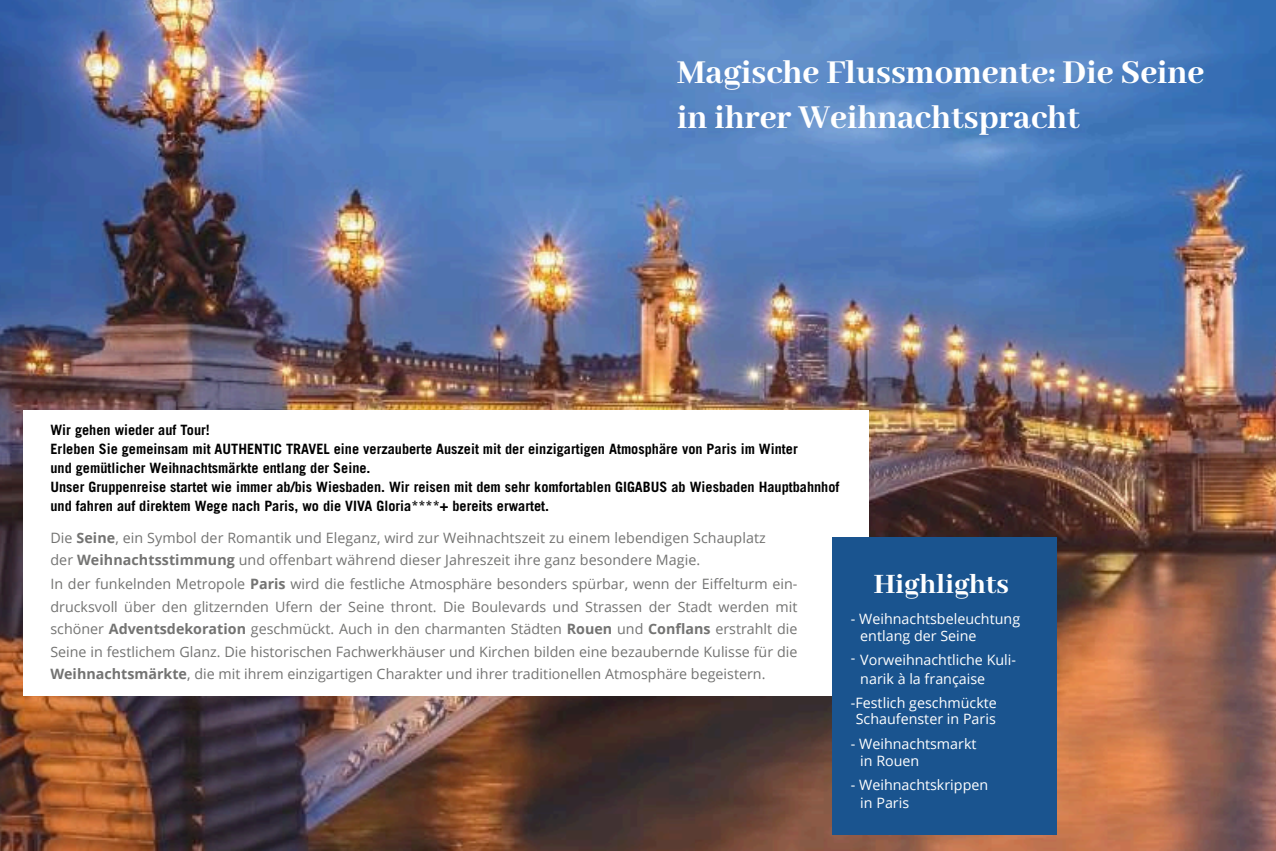
<style>
.page{position:relative;width:1276px;height:851px;background:#fff}
.page>*{position:absolute;margin:0;border:0;box-sizing:border-box;transform-origin:0 0}
.t1{font:800 36.3px/45.2px "Abhaya Libre";color:#fff}
.t2{font:800 30.45px "Abhaya Libre";color:#fff}
.t3{font:14.25px/22.5px "Open Sans";letter-spacing:.005em;color:#737372}
.t4{font:700 14.25px/19.2px "Trade Gothic LT Std";color:#000}
.t5{font:14.25px "Open Sans";color:#fff}
.s1{font-weight:700}
</style>
<div class="page">
<img style="left:0;top:0;width:1276px;height:850px">
<div style="left:23px;top:410px;width:845px;height:285px;background:#fff"></div>
<div style="left:832px;top:537px;width:225px;height:297px;background:#1a548f"></div>
<h1 class="t1" style="left:677px;top:51px;width:529px">Magische Flussmomente: Die Seine in ihrer Weihnachtspracht</h1>
<p class="t4" style="left:50px;top:422px;width:790px">Wir gehen wieder auf Tour!<br>Erleben Sie gemeinsam mit AUTHENTIC TRAVEL eine verzauberte Auszeit mit der einzigartigen Atmosphäre von Paris im Winter<br>und gemütlicher Weihnachtsmärkte entlang der Seine.<br>Unser Gruppenreise startet wie immer ab/bis Wiesbaden. Wir reisen mit dem sehr komfortablen GIGABUS ab Wiesbaden Hauptbahnhof und fahren auf direktem Wege nach Paris, wo die VIVA Gloria****+ bereits erwartet.</p>
<h3 class="t3" style="left:50px;top:526px;width:717px">Die <span class="s1">Seine</span>, ein Symbol der Romantik und Eleganz, wird zur Weihnachtszeit zu einem lebendigen Schauplatz der <span class="s1">Weihnachtsstimmung</span> und offenbart während dieser Jahreszeit ihre ganz besondere Magie.</h3>
<p class="t3" style="left:50px;top:572px;width:748px;text-align:justify">In der funkelnden Metropole <span class="s1">Paris</span> wird die festliche Atmosphäre besonders spürbar, wenn der Eiffelturm ein&shy;drucksvoll über den glitzernden Ufern der Seine thront. Die Boulevards und Strassen der Stadt werden mit schöner <span class="s1">Adventsdekoration</span> geschmückt. Auch in den charmanten Städten <span class="s1">Rouen</span> und <span class="s1">Conflans</span> erstrahlt die Seine in festlichem Glanz. Die historischen Fachwerkhäuser und Kirchen bilden eine bezaubernde Kulisse für die <span class="s1">Weihnachtsmärkte</span>, die mit ihrem einzigartigen Charakter und ihrer traditionellen Atmosphäre begeistern.</p>
<p class="t2" style="left:874px;top:567px;width:137px">Highlights</p>
<p class="t5" style="left:851px;top:609px;width:171px">- Weihnachtsbeleuchtung</p>
<p class="t5" style="left:860px;top:626px;width:118px">entlang der Seine</p>
<h2 class="t5" style="left:860px;top:649px;width:157px">Vorweihnachtliche Kuli-</h2>
<p class="t5" style="left:860px;top:669px;width:126px">narik à la française</p>
<p class="t5" style="left:851px;top:647px;width:6px">-</p>
<p class="t5" style="left:851px;top:692px;width:148px">-Festlich geschmückte</p>
<p class="t5" style="left:856px;top:709px;width:142px">Schaufenster in Paris</p>
<p class="t5" style="left:851px;top:733px;width:127px">- Weihnachtsmarkt</p>
<p class="t5" style="left:860px;top:751px;width:61px">in Rouen</p>
<p class="t5" style="left:851px;top:775px;width:139px">- Weihnachtskrippen</p>
<p class="t5" style="left:860px;top:792px;width:50px">in Paris</p>
</div>
